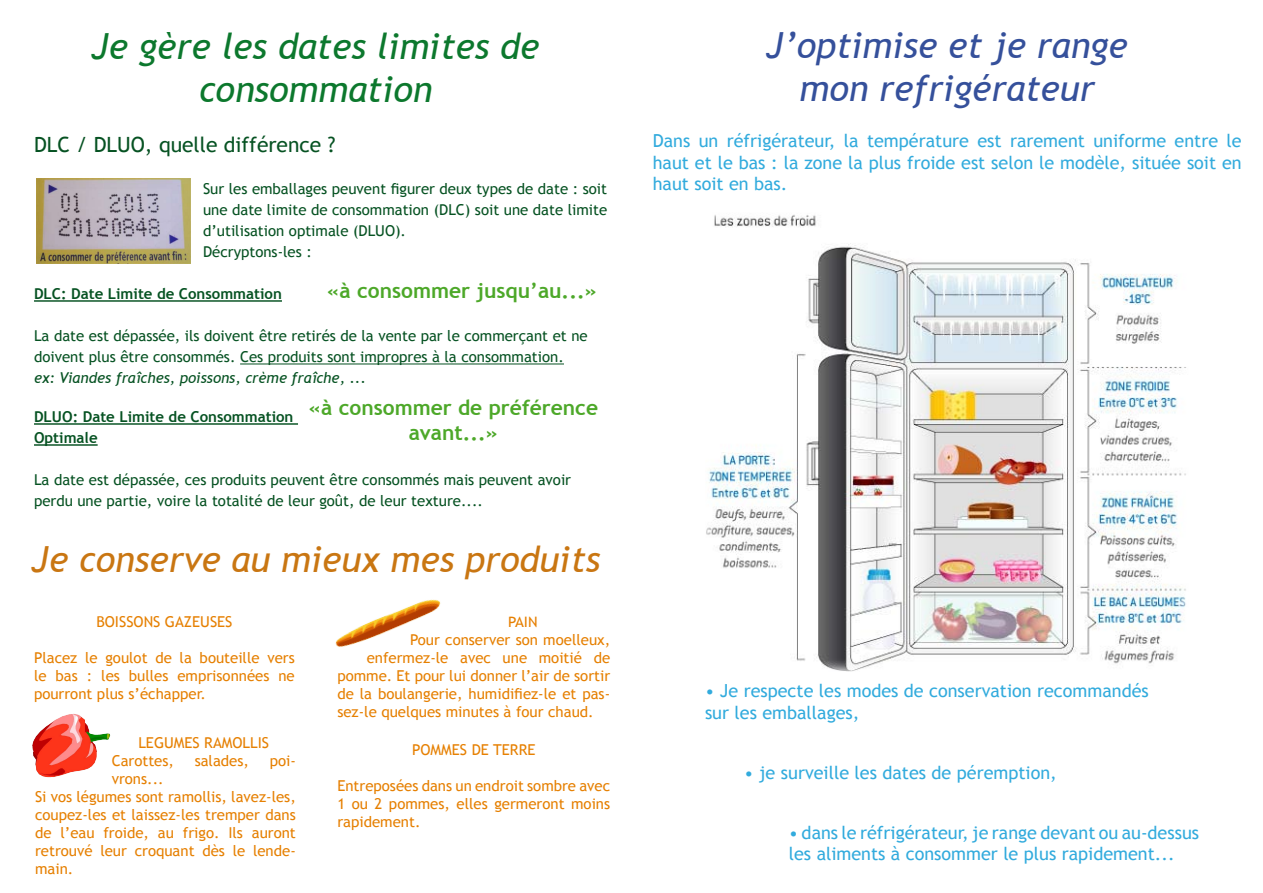
<style>
.page{position:relative;width:1263px;height:893px;background:#fff}
.page>*{position:absolute;margin:0;border:0;box-sizing:border-box;transform-origin:0 0}
.t1{font:italic 36px/43.2px "Trebuchet MS";color:#35509b;text-align:center}
.t2{font:italic 36px/43.2px "Trebuchet MS";color:#0c782d;text-align:center}
.t3{font:italic 36px "Trebuchet MS";color:#c97612}
.t4{font:700 21px/25.2px "Trebuchet MS";color:#4da829;text-align:center}
.t5{font:21px "Trebuchet MS";color:#065222}
.t6{font:18px/21.6px "Trebuchet MS";color:#32abdd}
.t7{font:15px/18px "Trebuchet MS";color:#e68002}
.t8{font:15px/21px "Trebuchet MS";color:#065222}
.t9{font:700 15px/21px "Trebuchet MS";color:#065222}
.t10{font:italic 15px "Trebuchet MS";color:#065222}
.t11{font:14.4px "Trebuchet MS";color:#e68002;scale:1.04 1}
</style>
<div class="page">
<img style="left:36px;top:179px;width:154px;height:84px">
<img style="left:335px;top:599px;width:106px;height:48px">
<hr style="left:34px;top:300px;width:248px;height:2px;background:#065222">
<hr style="left:240px;top:363px;width:324px;height:1px;background:#065222">
<hr style="left:34px;top:423px;width:264px;height:2px;background:#065222">
<hr style="left:34px;top:444px;width:64px;height:2px;background:#065222">
<img style="left:706px;top:215px;width:480px;height:457px">
<img style="left:32px;top:713px;width:79px;height:65px">
<h1 class="t2" style="left:92px;top:25px;width:449px">Je gère les dates limites de consommation</h1>
<h2 class="t5" style="left:34px;top:132px;width:303px">DLC / DLUO, quelle différence ?</h2>
<p class="t8" style="left:203px;top:178px;width:406px">Sur les emballages peuvent figurer deux types de date : soit une date limite de consommation (DLC) soit une date limite d’utilisation optimale (DLUO).<br>Décryptons-les :</p>
<p class="t9" style="left:34px;top:283px;width:249px">DLC: Date Limite de Consommation</p>
<p class="t8" style="left:34px;top:325px;width:555px">La date est dépassée, ils doivent être retirés de la vente par le commerçant et ne doivent plus être consommés. Ces produits sont impropres à la consommation.</p>
<p class="t10" style="left:34px;top:369px;width:334px">ex: Viandes fraîches, poissons, crème fraîche, ...</p>
<p class="t9" style="left:34px;top:406px;width:261px">DLUO: Date Limite de Consommation<br>Optimale</p>
<p class="t8" style="left:34px;top:469px;width:539px">La date est dépassée, ces produits peuvent être consommés mais peuvent avoir perdu une partie, voire la totalité de leur goût, de leur texture....</p>
<h2 class="t4" style="left:327px;top:278px;width:271px">«à consommer jusqu’au...»</h2>
<h2 class="t4" style="left:309px;top:394px;width:291px">«à consommer de préférence avant...»</h2>
<h1 class="t3" style="left:32px;top:538px;width:570px">Je conserve au mieux mes produits</h1>
<p class="t7" style="left:96px;top:613px;width:138px">BOISSONS GAZEUSES</p>
<p class="t7" style="left:34px;top:649px;width:262px;text-align:justify">Placez le goulot de la bouteille vers le bas : les bulles emprisonnées ne pourront plus s’échapper.</p>
<p class="t7" style="left:112px;top:734px;width:159px;text-indent:27px">LEGUMES RAMOLLIS<br>Carottes,</p>
<p class="t7" style="left:195px;top:752px;width:56px">salades,</p>
<p class="t7" style="left:270px;top:752px;width:28px">poi-</p>
<p class="t7" style="left:35px;top:770px;width:262px;text-indent:77px">vrons...<br>Si vos légumes sont ramollis, lavez-les, coupez-les et laissez-les tremper dans de l’eau froide, au frigo. Ils auront retrouvé leur croquant dès le lende&shy;main.</p>
<p class="t11" style="left:508px;top:613px;width:30px">PAIN</p>
<p class="t7" style="left:410px;top:630px;width:202px">Pour conserver son moelleux,</p>
<p class="t7" style="left:367px;top:648px;width:245px">enfermez-le avec une moitié de</p>
<p class="t7" style="left:337px;top:666px;width:274px">pomme. Et pour lui donner l’air de sortir</p>
<p class="t7" style="left:337px;top:684px;width:274px">de la boulangerie, humidifiez-le et pas-</p>
<p class="t7" style="left:337px;top:702px;width:258px">sez-le quelques minutes à four chaud.</p>
<p class="t7" style="left:412px;top:741px;width:125px">POMMES DE TERRE</p>
<p class="t7" style="left:337px;top:777px;width:274px;text-align:justify">Entreposées dans un endroit sombre avec 1 ou 2 pommes, elles germeront moins rapidement.</p>
<h1 class="t1" style="left:767px;top:24px;width:363px">J’optimise et je range mon refrigérateur</h1>
<p class="t6" style="left:653px;top:130px;width:590px;text-align:justify">Dans un réfrigérateur, la température est rarement uniforme entre le haut et le bas : la zone la plus froide est selon le modèle, située soit en haut soit en bas.</p>
<p class="t6" style="left:705px;top:680px;width:445px">• Je respecte les modes de conservation recommandés sur les emballages,</p>
<p class="t6" style="left:744px;top:762px;width:314px">• je surveille les dates de péremption,</p>
<p class="t6" style="left:789px;top:822px;width:412px">• dans le réfrigérateur, je range devant ou au-dessus les aliments à consommer le plus rapidement...</p>
</div>
